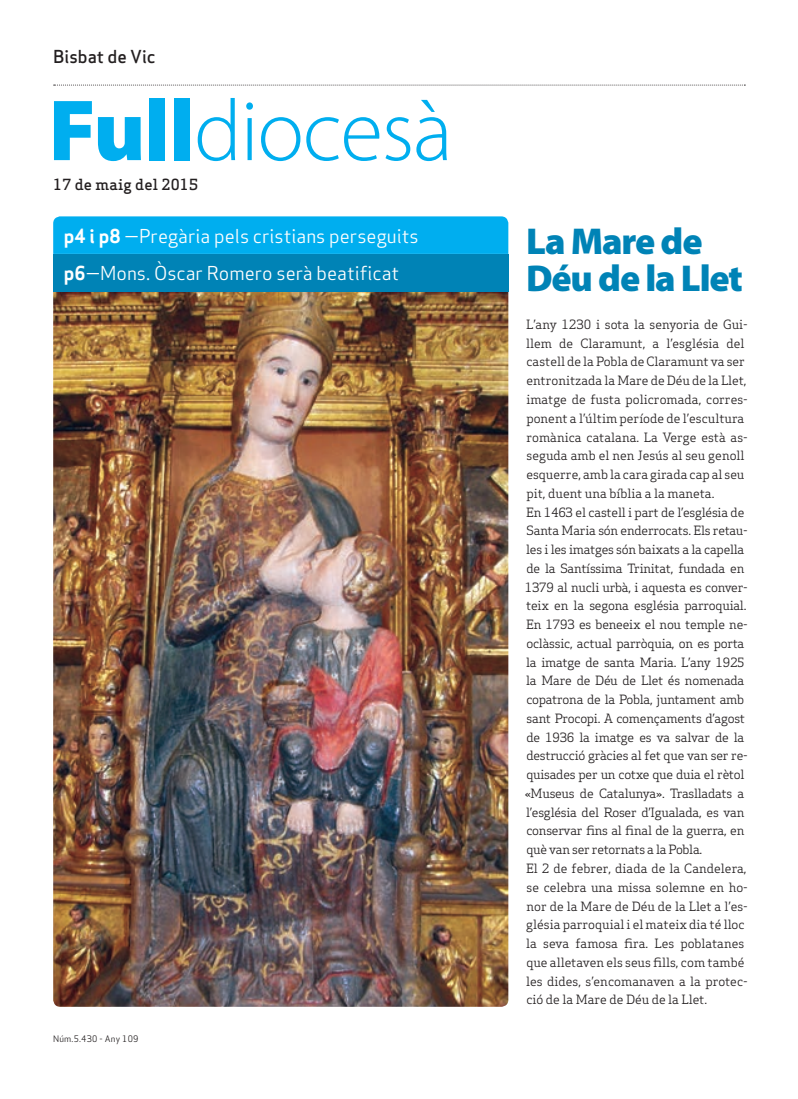
<style>
.page{position:relative;width:798px;height:1099px;background:#fff}
.page>*{position:absolute;margin:0;border:0;box-sizing:border-box;transform-origin:0 0}
.t1{font:300 87.5px "Myriad Pro";letter-spacing:-.015em;color:#00aeef}
.t2{font:900 37.5px/37.5px "Myriad Pro";letter-spacing:-.03em;color:#0083b6}
.t3{font:18.75px/37.5px "Apex Sans Book T";color:#fff}
.t4{font:17.5px "Apex Sans Medium T";color:#231f20}
.t5{font:500 15px "Apex Serif";letter-spacing:.01em;color:#231f20}
.t6{font:12.5px/18.8px "Apex Serif";letter-spacing:-.02em;color:#231f20}
.t7{font:8.75px "Apex Sans Book T";letter-spacing:.02em;color:#231f20}
.s1{font-weight:900}
.s2{font-family:"Apex Sans Bold T"}
</style>
<div class="page">
<svg style="left:54px;top:85px;width:691px;height:1px"></svg>
<img style="left:53px;top:291px;width:455px;height:715px">
<div style="left:53px;top:216px;width:455px;height:38px;background:#00aeef"></div>
<div style="left:53px;top:254px;width:455px;height:37px;background:#0083b6"></div>
<h3 class="t4" style="left:53px;top:45px;width:104px">Bisbat de Vic</h3>
<h1 class="t1" style="left:49px;top:78px;width:405px"><span class="s1">Full</span>diocesà</h1>
<p class="t5" style="left:53px;top:175px;width:146px">17 de maig del 2015</p>
<h3 class="t3" style="left:64px;top:217px;width:356px"><span class="s2">p4 i p8</span> —Pregària pels cristians perseguits <span class="s2">p6</span>—Mons. Òscar Romero serà beatificat</h3>
<p class="t7" style="left:53px;top:1032px;width:87px">Núm.5.430 - Any 109</p>
<h2 class="t2" style="left:526px;top:221px;width:218px">La Mare de<br>Déu de la Llet</h2>
<p class="t6" style="left:524px;top:315px;width:224px">L’any 1230 i sota la senyoria de Gui&shy;llem de Claramunt, a l’església del castell de la Pobla de Claramunt va ser entronitzada la Mare de Déu de la Llet, imatge de fusta policromada, corres&shy;ponent a l’últim període de l’escultura romànica catalana. La Verge està as&shy;seguda amb el nen Jesús al seu genoll esquerre, amb la cara girada cap al seu pit, duent una bíblia a la maneta.<br>En 1463 el castell i part de l’església de Santa Maria són enderrocats. Els retau&shy;les i les imatges són baixats a la capella de la Santíssima Trinitat, fundada en 1379 al nucli urbà, i aquesta es conver&shy;teix en la segona església parroquial.<br>En 1793 es beneeix el nou temple ne&shy;oclàssic, actual parròquia, on es porta la imatge de santa Maria. L’any 1925 la Mare de Déu de Llet és nomenada copatrona de la Pobla, juntament amb sant Procopi. A començaments d’agost de 1936 la imatge es va salvar de la destrucció gràcies al fet que van ser re&shy;quisades per un cotxe que duia el rètol «Museus de Catalunya». Traslladats a l’església del Roser d’Igualada, es van conservar fins al final de la guerra, en què van ser retornats a la Pobla.<br>El 2 de febrer, diada de la Candelera, se celebra una missa solemne en ho&shy;nor de la Mare de Déu de la Llet a l’es&shy;glésia parroquial i el mateix dia té lloc la seva famosa fira. Les poblatanes que alletaven els seus fills, com també les dides, s’encomanaven a la protec&shy;ció de la Mare de Déu de la Llet.</p>
</div>
